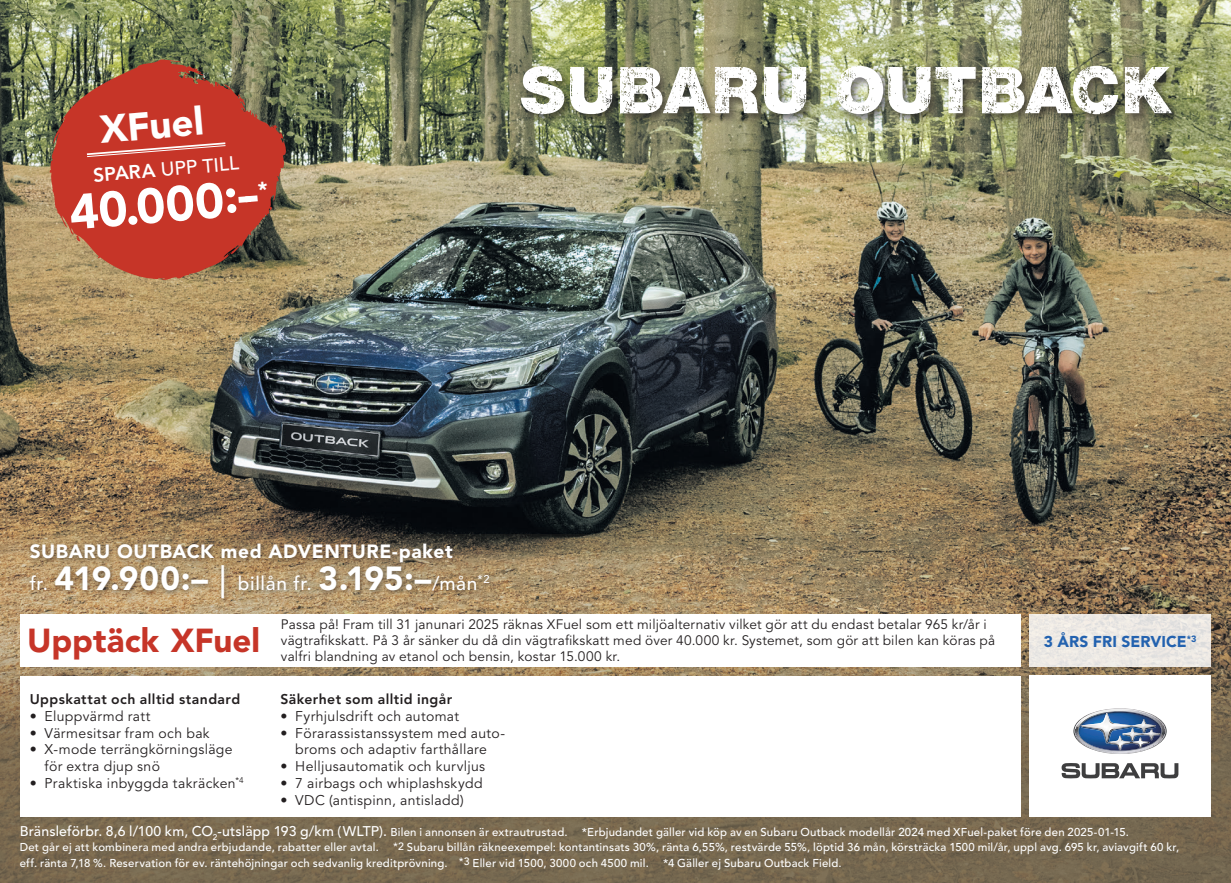
<style>
.page{position:relative;width:1231px;height:883px;background:#fff}
.page>*{position:absolute;margin:0;border:0;box-sizing:border-box;transform-origin:0 0}
.t1{font:64.75px "Subaru Sans Rough";letter-spacing:.035em;color:#fff}
.t2{font:900 49.18px "Avenir LT Std";color:#fff}
.t3{font:900 38.68px "Avenir LT Std";color:#fff}
.t4{font:900 33.07px "Avenir LT Std";letter-spacing:.005em;color:#c63528}
.t5{font:500 19.25px "Avenir LT Std";color:#fff}
.t6{font:900 19.07px/31.5px "Avenir LT Std";letter-spacing:.03em;color:#fff}
.t7{font:900 15.58px "Avenir LT Std";color:#2362af}
.t8{font:14px/16.8px "Avenir LT Std";letter-spacing:.025em;color:#231f20}
.t9{font:800 14px "Avenir LT Std";letter-spacing:.03em;color:#231f20}
.t10{font:13.65px/15.8px "Avenir LT Std";letter-spacing:.015em;color:#231f20}
.t11{font:500 11.38px/15.8px "Avenir LT Std";letter-spacing:.015em;color:#fff}
.s1{font-weight:800}
.s2{font-weight:500}
.s3{font-size:33.07px}
.s4{font-weight:500;font-size:33.07px}
.s5{font-size:14px}
</style>
<div class="page">
<img style="left:0;top:0;width:1230px;height:534px">
<svg style="left:0;top:534px;width:1230px;height:349px;background:#867356"></svg>
<div style="left:26px;top:540px;width:469px;height:65px;background:#231f20;opacity:.5"></div>
<div style="left:20px;top:614px;width:1000px;height:53px;background:#fff"></div>
<div style="left:20px;top:676px;width:1000px;height:141px;background:#fff"></div>
<div style="left:1029px;top:614px;width:181px;height:53px;background:#ece8e4"></div>
<div style="left:1029px;top:675px;width:181px;height:142px;background:#fff"></div>
<svg style="left:1061px;top:763px;width:117px;height:15px"></svg>
<svg style="left:1073px;top:708px;width:93px;height:46px"></svg>
<svg style="left:50px;top:59px;width:238px;height:222px;background:#af4935"></svg>
<svg style="left:85px;top:141px;width:142px;height:16px;background:#cf564c"></svg>
<div style="left:519px;top:64px;width:663px;height:61px;background:#231f20;opacity:.62"></div>
<svg style="left:258px;top:181px;width:9px;height:9px"></svg>
<h3 class="t3" style="left:98px;top:106px;width:105px;rotate:-5deg">XFuel</h3>
<h3 class="t5" style="left:92px;top:164px;width:147px;rotate:-5deg"><span class="s1">SPARA</span> UPP TILL</h3>
<h2 class="t2" style="left:67px;top:183px;width:191px;rotate:-5deg">40.000:--</h2>
<h1 class="t1" style="left:520px;top:51px;width:651px">SUBARU OUTBACK</h1>
<h3 class="t6" style="left:30px;top:536px;width:461px">SUBARU OUTBACK med ADVENTURE-paket<br><span class="s2">fr.</span> <span class="s3">419.900:–</span> <span class="s4">|</span> <span class="s2">billån fr.</span> <span class="s3">3.195:–</span><span class="s2">/mån</span><sup>*2</sup></h3>
<h3 class="t4" style="left:27px;top:621px;width:234px">Upptäck XFuel</h3>
<p class="t10" style="left:281px;top:617px;width:715px">Passa på! Fram till 31 janunari 2025 räknas XFuel som ett miljöalternativ vilket gör att du endast betalar 965 kr/år i vägtrafikskatt. På 3 år sänker du då din vägtrafikskatt med över 40.000 kr. Systemet, som gör att bilen kan köras på valfri blandning av etanol och bensin, kostar 15.000 kr.</p>
<p class="t9" style="left:30px;top:691px;width:212px">Uppskattat och alltid standard</p>
<p class="t8" style="left:30px;top:708px;width:122px">• Eluppvärmd ratt</p>
<p class="t8" style="left:30px;top:725px;width:181px">• Värmesitsar fram och bak</p>
<p class="t8" style="left:45px;top:741px;width:189px;text-indent:-15px">• X-mode terrängkörningsläge för extra djup snö</p>
<p class="t8" style="left:30px;top:775px;width:215px">• Praktiska inbyggda takräcken<sup>*4</sup></p>
<p class="t9" style="left:280px;top:691px;width:173px">Säkerhet som alltid ingår</p>
<p class="t8" style="left:280px;top:708px;width:180px">• Fyrhjulsdrift och automat</p>
<p class="t8" style="left:280px;top:725px;width:226px;text-align:center">• Förarassistanssystem med auto&shy;broms och adaptiv farthållare</p>
<p class="t8" style="left:280px;top:758px;width:206px">• Helljusautomatik och kurvljus</p>
<p class="t8" style="left:280px;top:775px;width:204px">• 7 airbags och whiplashskydd</p>
<p class="t8" style="left:280px;top:792px;width:185px">• VDC (antispinn, antisladd)</p>
<h3 class="t7" style="left:1043px;top:632px;width:154px">3 ÅRS FRI SERVICE<sup>*3</sup></h3>
<p class="t11" style="left:20px;top:824px;width:1160px"><span class="s5">Bränsleförbr. 8,6 l/100 km, CO</span><sub>2</sub><span class="s5">-utsläpp 193 g/km (WLTP).</span> Bilen i annonsen är extrautrustad. *Erbjudandet gäller vid köp av en Subaru Outback modellår 2024 med XFuel-paket före den 2025-01-15.<br>Det går ej att kombinera med andra erbjudande, rabatter eller avtal. <sup>*2</sup> Subaru billån räkneexempel: kontantinsats 30%, ränta 6,55%, restvärde 55%, löptid 36 mån, körsträcka 1500 mil/år, uppl avg. 695 kr, aviavgift 60 kr, eff. ränta 7,18 %. Reservation för ev. räntehöjningar och sedvanlig kreditprövning. <sup>*3</sup> Eller vid 1500, 3000 och 4500 mil. *4 Gäller ej Subaru Outback Field.</p>
</div>
